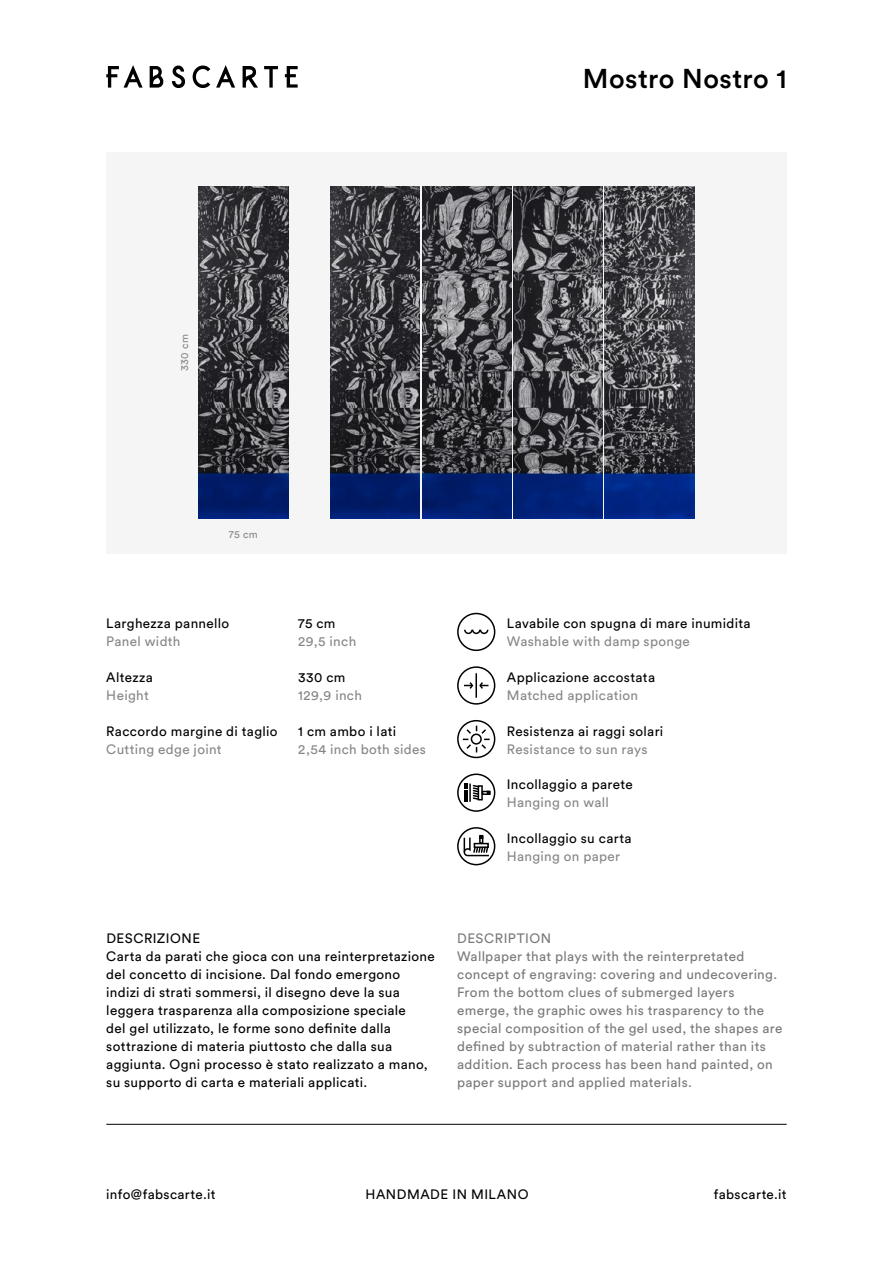
<style>
.page{position:relative;width:893px;height:1263px;background:#fff}
.page>*{position:absolute;margin:0;border:0;box-sizing:border-box;transform-origin:0 0}
.t1{font:500 27px "Circular Std";letter-spacing:.015em;color:#000}
.t2{font:13.5px/18px "Circular Std";letter-spacing:.025em;color:#000}
.t3{font:13.5px/18px "Circular Std";letter-spacing:.025em;color:#797979}
.t4{font:13.5px "Circular Std";letter-spacing:.025em;color:#878787}
.t5{font:10.5px "Circular Std";letter-spacing:.035em;color:#878787}
</style>
<div class="page">
<svg style="left:106px;top:65px;width:192px;height:23px"></svg>
<hr style="left:106px;top:1124px;width:681px;height:1px;background:#000">
<div style="left:457px;top:613px;width:38px;height:38px;border:2px solid #000;border-radius:50%"></div>
<svg style="left:464px;top:629px;width:25px;height:6px"></svg>
<div style="left:457px;top:720px;width:38px;height:38px;border:2px solid #000;border-radius:50%"></div>
<svg style="left:463px;top:726px;width:27px;height:26px"></svg>
<div style="left:457px;top:666px;width:38px;height:39px;border:2px solid #000;border-radius:50%"></div>
<svg style="left:464px;top:682px;width:24px;height:7px"></svg>
<hr style="left:475px;top:673px;width:2px;height:25px;background:#000">
<div style="left:457px;top:773px;width:38px;height:39px;border:2px solid #000;border-radius:50%"></div>
<svg style="left:464px;top:783px;width:27px;height:19px"></svg>
<div style="left:457px;top:827px;width:38px;height:38px;border:2px solid #000;border-radius:50%"></div>
<svg style="left:463px;top:835px;width:27px;height:22px"></svg>
<div style="left:106px;top:152px;width:681px;height:401px;background:#f5f5f5"></div>
<img style="left:331px;top:187px;width:89px;height:331px">
<img style="left:605px;top:187px;width:89px;height:331px">
<img style="left:422px;top:187px;width:89px;height:331px">
<img style="left:513px;top:187px;width:90px;height:331px">
<img style="left:199px;top:187px;width:89px;height:331px">
<h1 class="t1" style="left:583px;top:62px;width:205px">Mostro Nostro 1</h1>
<p class="t5" style="left:178px;top:371px;width:39px;rotate:-90deg">330 cm</p>
<p class="t5" style="left:229px;top:527px;width:31px">75 cm</p>
<p class="t2" style="left:106px;top:614px;width:125px">Larghezza pannello</p>
<p class="t2" style="left:298px;top:614px;width:39px">75 cm</p>
<p class="t4" style="left:106px;top:633px;width:76px">Panel width</p>
<p class="t4" style="left:298px;top:633px;width:59px">29,5 inch</p>
<p class="t2" style="left:106px;top:668px;width:48px">Altezza</p>
<p class="t2" style="left:298px;top:668px;width:49px">330 cm</p>
<p class="t4" style="left:106px;top:687px;width:44px">Height</p>
<p class="t4" style="left:298px;top:687px;width:65px">129,9 inch</p>
<p class="t2" style="left:106px;top:722px;width:173px">Raccordo margine di taglio</p>
<p class="t2" style="left:298px;top:722px;width:99px">1 cm ambo i lati</p>
<p class="t4" style="left:106px;top:741px;width:117px">Cutting edge joint</p>
<p class="t4" style="left:298px;top:741px;width:129px">2,54 inch both sides</p>
<p class="t2" style="left:507px;top:614px;width:245px">Lavabile con spugna di mare inumidita</p>
<p class="t4" style="left:507px;top:633px;width:185px">Washable with damp sponge</p>
<p class="t2" style="left:507px;top:668px;width:150px">Applicazione accostata</p>
<p class="t4" style="left:507px;top:687px;width:133px">Matched application</p>
<p class="t2" style="left:507px;top:722px;width:158px">Resistenza ai raggi solari</p>
<p class="t4" style="left:507px;top:741px;width:142px">Resistance to sun rays</p>
<p class="t2" style="left:507px;top:775px;width:128px">Incollaggio a parete</p>
<p class="t4" style="left:507px;top:794px;width:103px">Hanging on wall</p>
<p class="t2" style="left:507px;top:829px;width:126px">Incollaggio su carta</p>
<p class="t4" style="left:507px;top:848px;width:115px">Hanging on paper</p>
<p class="t2" style="left:106px;top:929px;width:330px">DESCRIZIONE<br>Carta da parati che gioca con una reinterpretazione del concetto di incisione. Dal fondo emergono indizi di strati sommersi, il disegno deve la sua leggera trasparenza alla composizione speciale<br>del gel utilizzato, le forme sono definite dalla sottrazione di materia piuttosto che dalla sua aggiunta. Ogni processo è stato realizzato a mano, su supporto di carta e materiali applicati.</p>
<p class="t3" style="left:457px;top:929px;width:327px">DESCRIPTION<br>Wallpaper that plays with the reinterpretated concept of engraving: covering and undecovering.<br>From the bottom clues of submerged layers emerge, the graphic owes his trasparency to the special composition of the gel used, the shapes are defined by subtraction of material rather than its addition. Each process has been hand painted, on paper support and applied materials.</p>
<p class="t2" style="left:106px;top:1185px;width:111px">info@fabscarte.it</p>
<p class="t2" style="left:366px;top:1185px;width:164px">HANDMADE IN MILANO</p>
<p class="t2" style="left:714px;top:1185px;width:74px">fabscarte.it</p>
</div>
